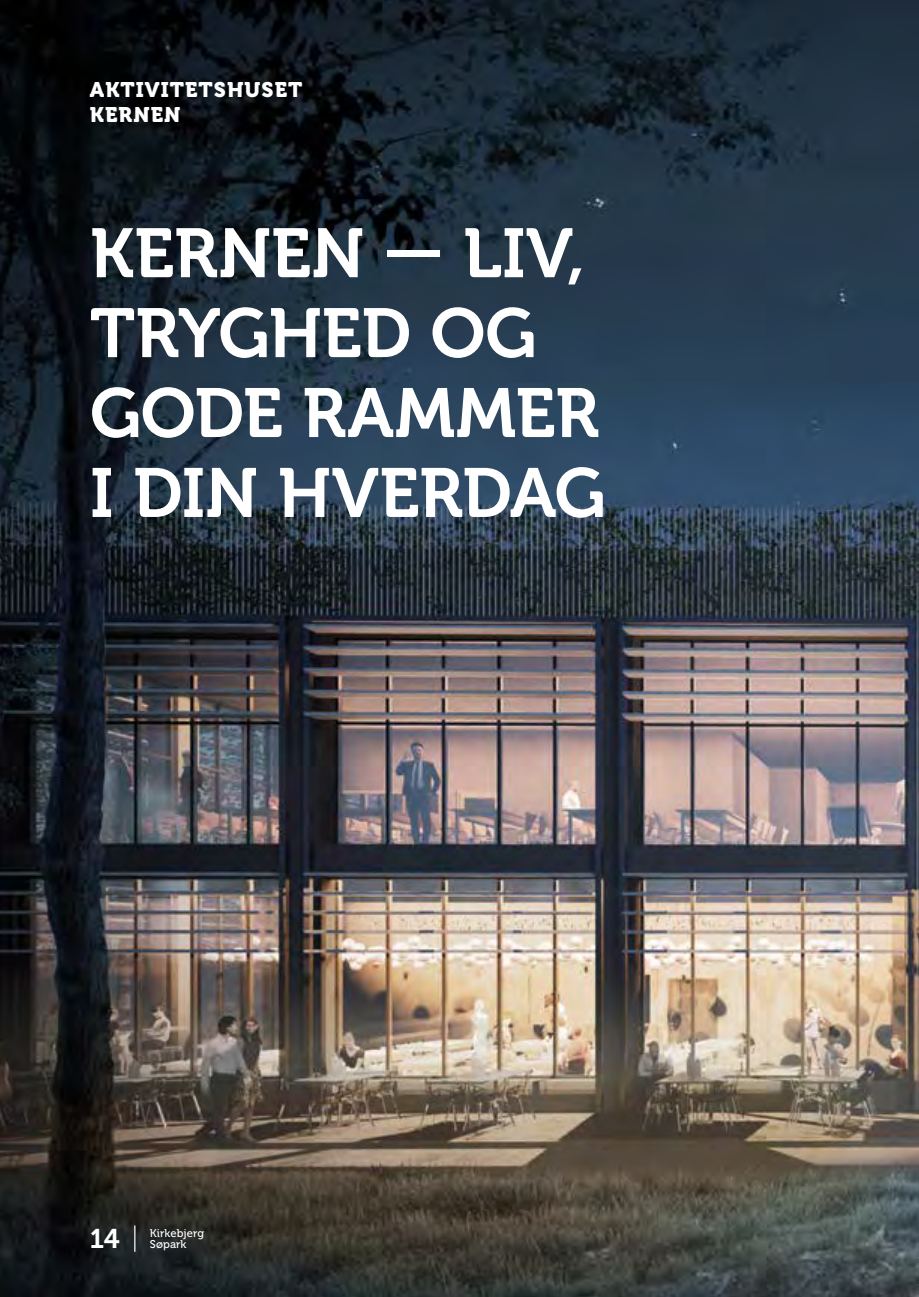
<style>
.page{position:relative;width:919px;height:1297px;background:#fff}
.page>*{position:absolute;margin:0;border:0;box-sizing:border-box;transform-origin:0 0}
.t1{font:69.15px/79.9px "Museo 700";letter-spacing:-.005em;color:#fff}
.t2{font:27px "Museo 700";color:#fff}
.t3{font:21px/25.2px "Museo 900";letter-spacing:.05em;color:#fff}
.t4{font:11.25px "Museo 500";letter-spacing:.01em;color:#fff}
</style>
<div class="page">
<img style="left:0;top:0;width:918px;height:1297px">
<svg style="left:134px;top:1226px;width:1px;height:25px"></svg>
<p class="t3" style="left:90px;top:77px;width:214px">AKTIVITETSHUSET<br>KERNEN</p>
<p class="t1" style="left:90px;top:214px;width:517px">KERNEN — LIV,<br>TRYGHED OG<br>GODE RAMMER<br>I DIN HVERDAG</p>
<p class="t4" style="left:150px;top:1226px;width:56px">Kirkebjerg</p>
<p class="t2" style="left:90px;top:1223px;width:31px">14</p>
<p class="t4" style="left:150px;top:1238px;width:38px">Søpark</p>
</div>
